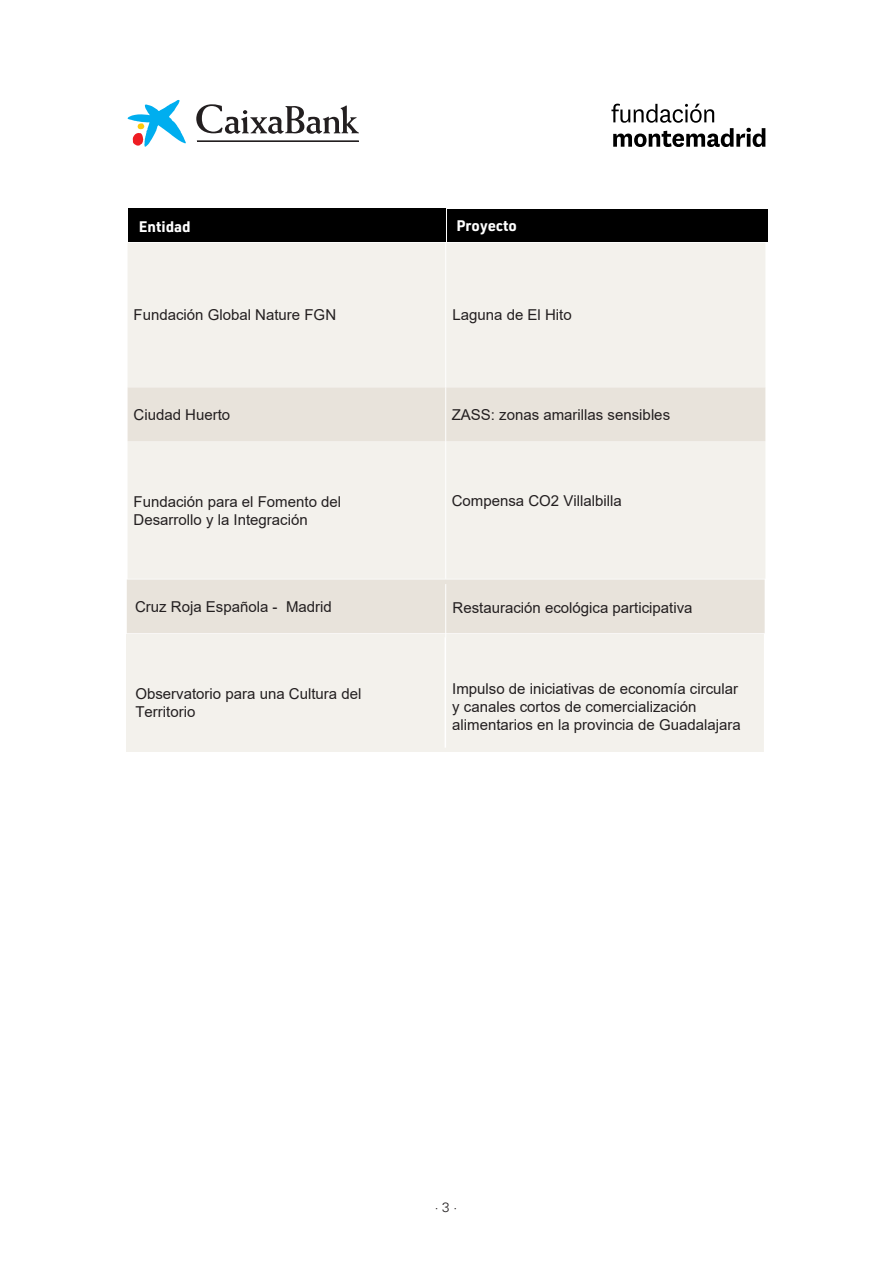
<style>
.page{position:relative;width:893px;height:1263px;background:#fff}
.page>*{position:absolute;margin:0;border:0;box-sizing:border-box;transform-origin:0 0}
.t1{font:15px/18px "Arial";color:#231f20}
.t2{font:700 15px "URWDIN";color:#fff}
.t3{font:300 13.5px "Univers LT Std";color:#231f20}
</style>
<div class="page">
<svg style="left:128px;top:100px;width:58px;height:47px"></svg>
<hr style="left:197px;top:140px;width:162px;height:1px;background:#231f20">
<svg style="left:196px;top:104px;width:163px;height:30px"></svg>
<hr style="left:197px;top:141px;width:162px;height:1px;background:#231f20">
<svg style="left:611px;top:104px;width:154px;height:43px"></svg>
<div style="left:128px;top:243px;width:637px;height:336px;background:#f3f1ec"></div>
<div style="left:128px;top:387px;width:637px;height:54px;background:#e8e3db"></div>
<hr style="left:445px;top:243px;width:1px;height:144px;background:#fff">
<hr style="left:445px;top:387px;width:1px;height:54px;background:#fff">
<hr style="left:445px;top:441px;width:1px;height:138px;background:#fff">
<div style="left:129px;top:209px;width:316px;height:33px;background:#000"></div>
<div style="left:447px;top:209px;width:320px;height:33px;background:#000"></div>
<div style="left:127px;top:579px;width:638px;height:54px;background:#e8e3db"></div>
<div style="left:126px;top:634px;width:638px;height:117px;background:#f3f1ec"></div>
<hr style="left:445px;top:584px;width:1px;height:54px;background:#fff">
<hr style="left:445px;top:637px;width:1px;height:111px;background:#fff">
<p class="t2" style="left:139px;top:216px;width:53px">Entidad</p>
<p class="t2" style="left:457px;top:215px;width:62px">Proyecto</p>
<p class="t1" style="left:134px;top:306px;width:204px">Fundación Global Nature FGN</p>
<p class="t1" style="left:452px;top:306px;width:121px">Laguna de El Hito</p>
<p class="t1" style="left:134px;top:405px;width:98px">Ciudad Huerto</p>
<p class="t1" style="left:452px;top:405px;width:220px">ZASS: zonas amarillas sensibles</p>
<p class="t1" style="left:134px;top:493px;width:209px">Fundación para el Fomento del<br>Desarrollo y la Integración</p>
<p class="t1" style="left:452px;top:492px;width:172px">Compensa CO2 Villalbilla</p>
<p class="t1" style="left:135px;top:598px;width:198px">Cruz Roja Española - Madrid</p>
<p class="t1" style="left:452px;top:599px;width:242px">Restauración ecológica participativa</p>
<p class="t1" style="left:135px;top:684px;width:227px">Observatorio para una Cultura del<br>Territorio</p>
<p class="t1" style="left:452px;top:680px;width:290px">Impulso de iniciativas de economía circular y canales cortos de comercialización alimentarios en la provincia de Guadalajara</p>
<p class="t3" style="left:435px;top:1199px;width:24px">· 3 ·</p>
</div>
